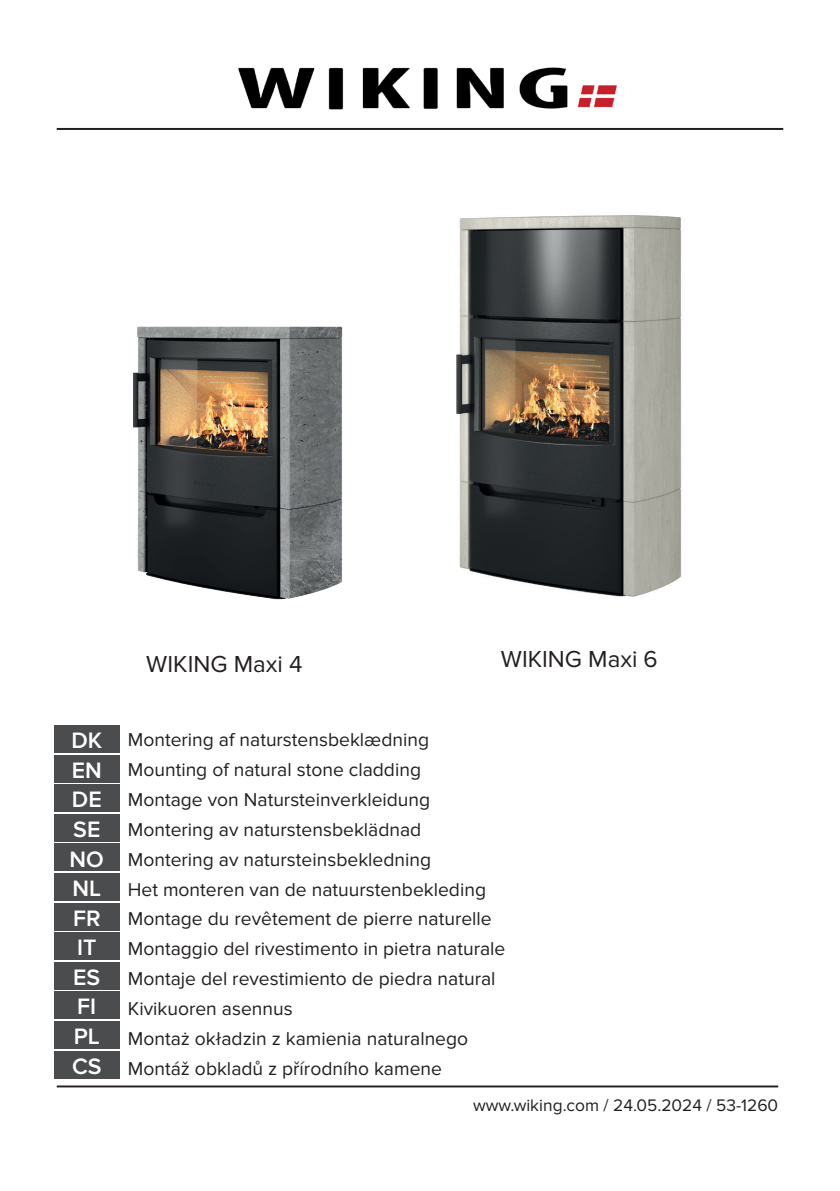
<style>
.page{position:relative;width:840px;height:1191px;background:#fff}
.page>*{position:absolute;margin:0;border:0;box-sizing:border-box;transform-origin:0 0}
.t1{font:24px "Proxima Nova";color:#231f20}
.t2{font:600 23.2px/29.6px "Proxima Nova";color:#fff}
.t3{font:19.2px/29.8px "Proxima Nova";color:#231f20}
.t4{font:17.4px "Proxima Nova";color:#231f20}
</style>
<div class="page">
<hr style="left:57px;top:128px;width:725px;height:2px;background:#231f20">
<img style="left:238px;top:67px;width:379px;height:43px">
<hr style="left:57px;top:1085px;width:720px;height:2px;background:#231f20">
<img style="left:456px;top:215px;width:226px;height:382px">
<div style="left:54px;top:725px;width:65px;height:28px;background:#4b4c4d"></div>
<div style="left:54px;top:814px;width:65px;height:27px;background:#4b4c4d"></div>
<div style="left:54px;top:843px;width:65px;height:28px;background:#4b4c4d"></div>
<div style="left:54px;top:755px;width:65px;height:27px;background:#4b4c4d"></div>
<div style="left:54px;top:784px;width:65px;height:28px;background:#4b4c4d"></div>
<div style="left:54px;top:932px;width:65px;height:27px;background:#4b4c4d"></div>
<div style="left:54px;top:903px;width:65px;height:27px;background:#4b4c4d"></div>
<div style="left:54px;top:873px;width:65px;height:27px;background:#4b4c4d"></div>
<div style="left:54px;top:991px;width:65px;height:28px;background:#4b4c4d"></div>
<div style="left:54px;top:962px;width:65px;height:27px;background:#4b4c4d"></div>
<img style="left:133px;top:326px;width:210px;height:274px">
<div style="left:54px;top:1021px;width:65px;height:27px;background:#4b4c4d"></div>
<div style="left:54px;top:1051px;width:65px;height:27px;background:#4b4c4d"></div>
<p class="t2" style="left:71px;top:726px;width:32px">DK</p>
<p class="t2" style="left:72px;top:755px;width:31px">EN<br>DE</p>
<p class="t2" style="left:70px;top:815px;width:36px">SE<br>NO</p>
<p class="t2" style="left:72px;top:874px;width:30px">NL</p>
<p class="t2" style="left:73px;top:903px;width:29px">FR</p>
<p class="t2" style="left:77px;top:933px;width:21px">IT</p>
<p class="t2" style="left:73px;top:962px;width:29px">ES</p>
<p class="t2" style="left:77px;top:992px;width:20px">FI</p>
<p class="t2" style="left:72px;top:1022px;width:31px">PL<br>CS</p>
<p class="t1" style="left:146px;top:650px;width:158px">WIKING Maxi 4</p>
<p class="t1" style="left:500px;top:645px;width:158px">WIKING Maxi 6</p>
<p class="t3" style="left:128px;top:725px;width:379px">Montering af naturstensbeklædning Mounting of natural stone cladding<br>Montage von Natursteinverkleidung Montering av naturstensbeklädnad Montering av natursteinsbekledning<br>Het monteren van de natuurstenbekleding Montage du revêtement de pierre naturelle Montaggio del rivestimento in pietra naturale Montaje del revestimiento de piedra natural Kivikuoren asennus<br>Montaż okładzin z kamienia naturalnego Montáž obkladů z přírodního kamene</p>
<p class="t4" style="left:472px;top:1095px;width:306px">www.wiking.com / 24.05.2024 / 53-1260</p>
</div>
